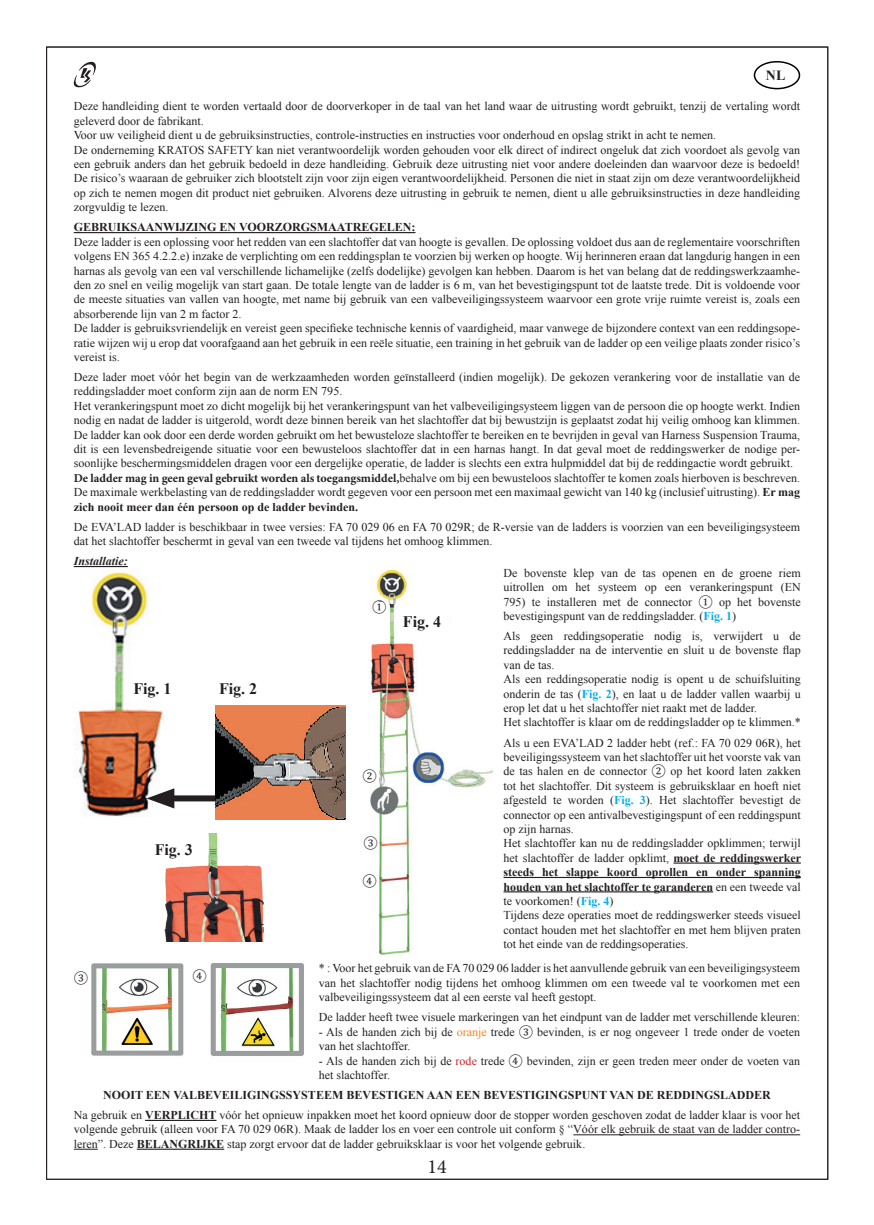
<style>
.page{position:relative;width:874px;height:1225px;background:#fff}
.page>*{position:absolute;margin:0;border:0;box-sizing:border-box;transform-origin:0 0}
.t1{font:20px "Minion Pro";color:#231f20}
.t2{font:700 16px "Times New Roman";color:#231f20}
.t3{font:700 14px "Times New Roman";color:#231f20}
.t4{font:12px/14.4px "Times New Roman";color:#231f20}
.t5{font:700 12px "Times New Roman";color:#231f20}
.t6{font:italic 700 12px "Times New Roman";color:#231f20}
.t7{font:12px "Cambria";color:#231f20}
.s1{font-family:"Minion Pro";font-weight:700}
.s2{font-weight:700}
.s3{font-family:"Cambria"}
.s4{font-weight:700;color:#00aeef}
.s5{color:#f58220}
.s6{color:#d1232a}
</style>
<div class="page">
<svg style="left:73px;top:61px;width:23px;height:27px"></svg>
<hr style="left:74px;top:232px;width:341px;height:1px;background:#231f20">
<hr style="left:74px;top:566px;width:54px;height:1px;background:#231f20">
<hr style="left:145px;top:1119px;width:71px;height:2px;background:#231f20">
<hr style="left:573px;top:1134px;width:226px;height:1px;background:#231f20">
<svg style="left:74px;top:1148px;width:24px;height:1px"></svg>
<hr style="left:137px;top:1148px;width:87px;height:1px;background:#231f20">
<div style="left:753px;top:61px;width:46px;height:28px;border:2px solid #000;border-radius:50%"></div>
<img style="left:76px;top:572px;width:87px;height:244px">
<img style="left:215px;top:706px;width:131px;height:113px">
<hr style="left:673px;top:862px;width:127px;height:1px;background:#231f20">
<hr style="left:503px;top:877px;width:297px;height:1px;background:#231f20">
<hr style="left:503px;top:891px;width:209px;height:1px;background:#231f20">
<img style="left:370px;top:570px;width:123px;height:385px">
<img style="left:164px;top:833px;width:100px;height:108px">
<img style="left:91px;top:963px;width:93px;height:93px">
<img style="left:210px;top:963px;width:94px;height:93px">
<div style="left:372px;top:602px;width:16px;height:15px;background:#fff"></div>
<div style="left:362px;top:771px;width:16px;height:15px;background:#fff"></div>
<div style="left:363px;top:837px;width:16px;height:13px;background:#fff"></div>
<div style="left:362px;top:876px;width:16px;height:12px;background:#fff"></div>
<div style="left:163px;top:795px;width:52px;height:6px;background:#231f20"></div>
<svg style="left:146px;top:788px;width:28px;height:20px"></svg>
<p class="t3" style="left:765px;top:66px;width:21px">NL</p>
<p class="t4" style="left:74px;top:99px;width:727px">Deze handleiding dient te worden vertaald door de doorverkoper in de taal van het land waar de uitrusting wordt gebruikt, tenzij de vertaling wordt geleverd door de fabrikant.<br>Voor uw veiligheid dient u de gebruiksinstructies, controle-instructies en instructies voor onderhoud en opslag strikt in acht te nemen.<br>De onderneming KRATOS SAFETY kan niet verantwoordelijk worden gehouden voor elk direct of indirect ongeluk dat zich voordoet als gevolg van een gebruik anders dan het gebruik bedoeld in deze handleiding. Gebruik deze uitrusting niet voor andere doeleinden dan waarvoor deze is bedoeld!<br>De risico’s waaraan de gebruiker zich blootstelt zijn voor zijn eigen verantwoordelijkheid. Personen die niet in staat zijn om deze verantwoordelijkheid op zich te nemen mogen dit product niet gebruiken. Alvorens deze uitrusting in gebruik te nemen, dient u alle gebruiksinstructies in deze handleiding zorgvuldig te lezen.</p>
<p class="t5" style="left:74px;top:219px;width:343px">GEBRUIKSAANWIJZING EN VOORZORGSMAATREGELEN:</p>
<p class="t4" style="left:74px;top:234px;width:727px">Deze ladder is een oplossing voor het redden van een slachtoffer dat van hoogte is gevallen. De oplossing voldoet dus aan de reglementaire voorschriften volgens EN 365 4.2.2.e) inzake de verplichting om een reddingsplan te voorzien bij werken op hoogte. Wij herinneren eraan dat langdurig hangen in een harnas als gevolg van een val verschillende lichamelijke (zelfs dodelijke) gevolgen kan hebben. Daarom is het van belang dat de reddingswerkzaamhe&shy;den zo snel en veilig mogelijk van start gaan. De totale lengte van de ladder is 6 m, van het bevestigingspunt tot de laatste trede. Dit is voldoende voor de meeste situaties van vallen van hoogte, met name bij gebruik van een valbeveiligingssysteem waarvoor een grote vrije ruimte vereist is, zoals een absorberende lijn van 2 m factor 2.<br>De ladder is gebruiksvriendelijk en vereist geen specifieke technische kennis of vaardigheid, maar vanwege de bijzondere context van een reddingsope&shy;ratie wijzen wij u erop dat voorafgaand aan het gebruik in een reële situatie, een training in het gebruik van de ladder op een veilige plaats zonder risico’s vereist is.</p>
<p class="t4" style="left:74px;top:369px;width:727px">Deze lader moet vóór het begin van de werkzaamheden worden geïnstalleerd (indien mogelijk). De gekozen verankering voor de installatie van de reddingsladder moet conform zijn aan de norm EN 795.<br>Het verankeringspunt moet zo dicht mogelijk bij het verankeringspunt van het valbeveiligingsysteem liggen van de persoon die op hoogte werkt. Indien nodig en nadat de ladder is uitgerold, wordt deze binnen bereik van het slachtoffer dat bij bewustzijn is geplaatst zodat hij veilig omhoog kan klimmen.<br>De ladder kan ook door een derde worden gebruikt om het bewusteloze slachtoffer te bereiken en te bevrijden in geval van Harness Suspension Trauma, dit is een levensbedreigende situatie voor een bewusteloos slachtoffer dat in een harnas hangt. In dat geval moet de reddingswerker de nodige per&shy;soonlijke beschermingsmiddelen dragen voor een dergelijke operatie, de ladder is slechts een extra hulpmiddel dat bij de reddingactie wordt gebruikt.<br><span class="s1">De ladder mag in geen geval gebruikt worden als toegangsmiddel,</span>behalve om bij een bewusteloos slachtoffer te komen zoals hierboven is beschreven.<br>De maximale werkbelasting van de reddingsladder wordt gegeven voor een persoon met een maximaal gewicht van 140 kg (inclusief uitrusting). <span class="s2">Er mag zich nooit meer dan één persoon op de ladder bevinden.</span></p>
<p class="t4" style="left:74px;top:519px;width:727px">De EVA’LAD ladder is beschikbaar in twee versies: FA 70 029 06 en FA 70 029R; de R-versie van de ladders is voorzien van een beveiligingsysteem dat het slachtoffer beschermt in geval van een tweede val tijdens het omhoog klimmen.</p>
<p class="t6" style="left:74px;top:553px;width:56px">Installatie:</p>
<h2 class="t2" style="left:133px;top:677px;width:40px">Fig. 1</h2>
<h2 class="t2" style="left:219px;top:677px;width:40px">Fig. 2</h2>
<h2 class="t2" style="left:155px;top:838px;width:40px">Fig. 3</h2>
<p class="t7" style="left:372px;top:600px;width:16px">①</p>
<h2 class="t2" style="left:403px;top:610px;width:40px">Fig. 4</h2>
<p class="t7" style="left:362px;top:769px;width:16px">②</p>
<p class="t7" style="left:363px;top:836px;width:16px">③</p>
<p class="t7" style="left:362px;top:874px;width:16px">④</p>
<p class="t4" style="left:503px;top:565px;width:299px;text-align:justify">De bovenste klep van de tas openen en de groene riem uitrollen om het systeem op een verankeringspunt (EN 795) te installeren met de connector <span class="s3">①</span> op het bovenste bevestigingspunt van de reddingsladder. (<span class="s4">Fig. 1</span>)</p>
<p class="t4" style="left:503px;top:628px;width:299px">Als geen reddingsoperatie nodig is, verwijdert u de reddingsladder na de interventie en sluit u de bovenste flap van de tas.<br>Als een reddingsoperatie nodig is opent u de schuifsluiting onderin de tas (<span class="s4">Fig. 2</span>), en laat u de ladder vallen waarbij u erop let dat u het slachtoffer niet raakt met de ladder.<br>Het slachtoffer is klaar om de reddingsladder op te klimmen.*</p>
<p class="t4" style="left:503px;top:735px;width:299px">Als u een EVA’LAD 2 ladder hebt (ref.: FA 70 029 06R), het beveiligingssysteem van het slachtoffer uit het voorste vak van de tas halen en de connector <span class="s3">②</span> op het koord laten zakken tot het slachtoffer. Dit systeem is gebruiksklaar en hoeft niet afgesteld te worden (<span class="s4">Fig. 3</span>). Het slachtoffer bevestigt de connector op een antivalbevestigingspunt of een reddingspunt op zijn harnas.<br>Het slachtoffer kan nu de reddingsladder opklimmen; terwijl het slachtoffer de ladder opklimt, <span class="s2">moet de reddingswerker steeds het slappe koord oprollen en onder spanning houden van het slachtoffer te garanderen</span> en een tweede val te voorkomen! (<span class="s4">Fig. 4</span>)<br>Tijdens deze operaties moet de reddingswerker steeds visueel contact houden met het slachtoffer en met hem blijven praten tot het einde van de reddingsoperaties.</p>
<p class="t4" style="left:319px;top:961px;width:482px;text-align:justify">* : Voor het gebruik van de FA 70 029 06 ladder is het aanvullende gebruik van een beveiligingsysteem van het slachtoffer nodig tijdens het omhoog klimmen om een tweede val te voorkomen met een valbeveiligingssysteem dat al een eerste val heeft gestopt.</p>
<p class="t4" style="left:319px;top:1010px;width:482px">De ladder heeft twee visuele markeringen van het eindpunt van de ladder met verschillende kleuren:</p>
<p class="t4" style="left:319px;top:1024px;width:482px">- Als de handen zich bij de <span class="s5">oranje</span> trede <span class="s3">③</span> bevinden, is er nog ongeveer 1 trede onder de voeten van het slachtoffer.</p>
<p class="t4" style="left:319px;top:1053px;width:482px">- Als de handen zich bij de <span class="s6">rode</span> trede <span class="s3">④</span> bevinden, zijn er geen treden meer onder de voeten van het slachtoffer.</p>
<p class="t4" style="left:74px;top:1084px;width:727px;line-height:20px;text-align:center"><span class="s2">NOOIT EEN VALBEVEILIGINGSSYSTEEM BEVESTIGEN AAN EEN BEVESTIGINGSPUNT VAN DE REDDINGSLADDER<br></span>Na gebruik en <span class="s2">VERPLICHT</span> vóór het opnieuw inpakken moet het koord opnieuw door de stopper worden geschoven zodat de ladder klaar is voor het</p>
<p class="t4" style="left:74px;top:1122px;width:727px">volgende gebruik (alleen voor FA 70 029 06R). Maak de ladder los en voer een controle uit conform § “Vóór elk gebruik de staat van de ladder contro&shy;leren”. Deze <span class="s2">BELANGRIJKE</span> stap zorgt ervoor dat de ladder gebruiksklaar is voor het volgende gebruik.</p>
<p class="t7" style="left:74px;top:970px;width:16px">③</p>
<p class="t7" style="left:192px;top:969px;width:16px">④</p>
<h1 class="t1" style="left:427px;top:1153px;width:21px">14</h1>
</div>
